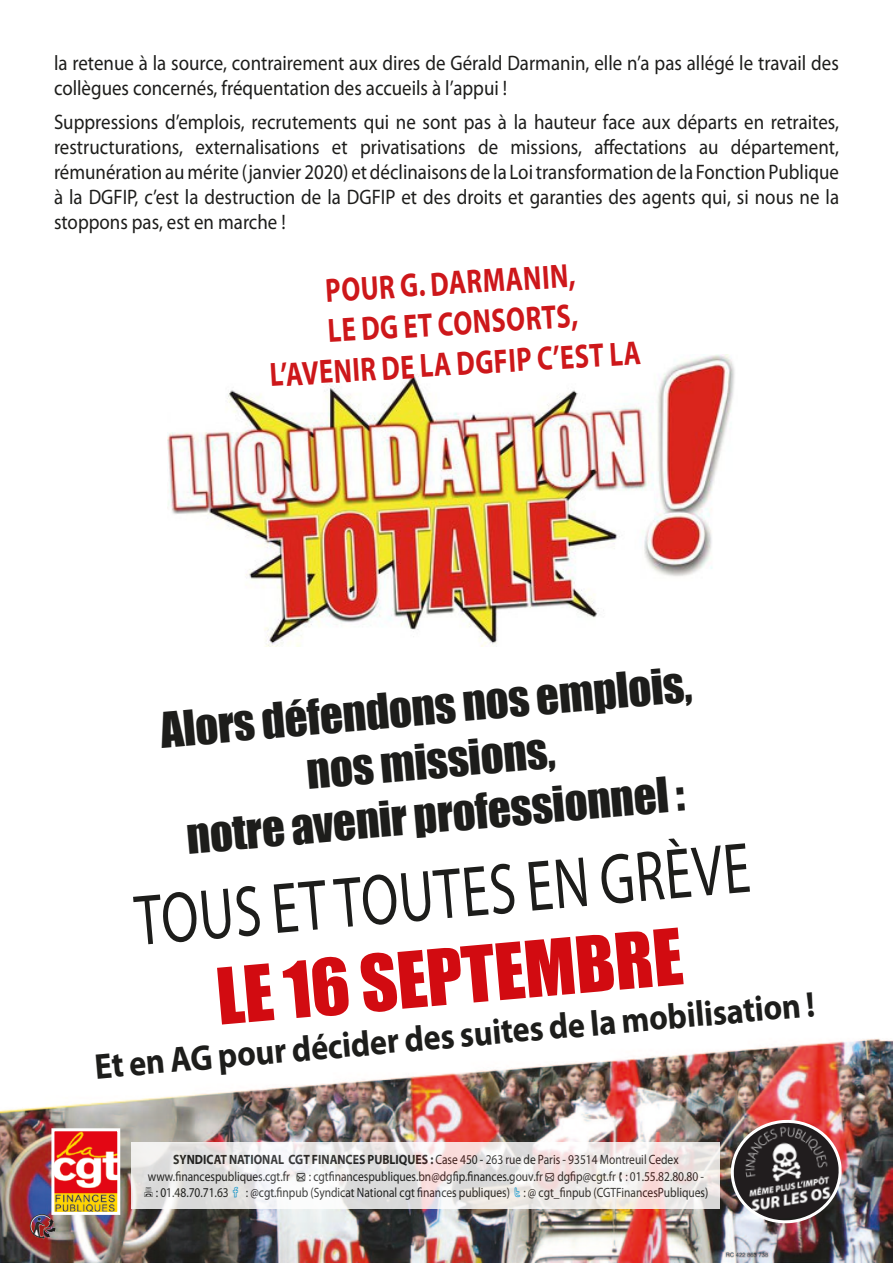
<style>
.page{position:relative;width:893px;height:1263px;background:#fff}
.page>*{position:absolute;margin:0;border:0;box-sizing:border-box;transform-origin:0 0}
.t1{font:72px/86.4px "Myriad Pro";color:#1d1d1b;text-align:center;scale:.75 1}
.t2{font:45px "Impact";color:#1d1d1b}
.t3{font:700 36px "Myriad Pro";color:#1d1d1b;scale:.9 1}
.puces_noire_copie_2{font:700 33.75px/40.5px "Myriad Pro";color:#cd171a;text-align:center;scale:.78 1}
.t4{font:21px/25.2px "Myriad Pro";color:#1d1d1b;scale:.9 1}
.t5{font:13.5px "Myriad Pro";color:#1d1d1b;scale:.85 1}
.s1{font-family:"Impact";color:#d20b11}
.s2{font-family:"Myriad Web Pro";font-weight:700}
</style>
<div class="page">
<img style="left:0;top:1038px;width:893px;height:225px">
<img style="left:30px;top:1214px;width:26px;height:25px">
<img style="left:55px;top:1132px;width:61px;height:79px">
<div style="left:51px;top:1128px;width:69px;height:87px;border:3px solid #fff"></div>
<img style="left:729px;top:1118px;width:114px;height:107px">
<svg style="left:131px;top:1142px;width:589px;height:67px"></svg>
<img style="left:168px;top:355px;width:567px;height:291px">
<svg style="left:620px;top:1172px;width:2px;height:9px"></svg>
<svg style="left:144px;top:1187px;width:9px;height:10px"></svg>
<svg style="left:233px;top:1186px;width:5px;height:11px"></svg>
<svg style="left:515px;top:1187px;width:5px;height:10px"></svg>
<p class="t4" style="left:54px;top:50px;width:874px">la retenue à la source, contrairement aux dires de Gérald Darmanin, elle n’a pas allégé le travail des collègues concernés, fréquentation des accueils à l’appui !</p>
<p class="t4" style="left:54px;top:109px;width:874px;text-align:justify">Suppressions d’emplois, recrutements qui ne sont pas à la hauteur face aux départs en retraites, restructurations, externalisations et privatisations de missions, affectations au département, rémunération au mérite (janvier 2020) et déclinaisons de la Loi transformation de la Fonction Publique à la DGFIP, c’est la destruction de la DGFIP et des droits et garanties des agents qui, si nous ne la stoppons pas, est en marche !</p>
<p class="puces_noire_copie_2" style="left:264px;top:271px;width:478px;rotate:-3deg">POUR G. DARMANIN,<br>LE DG ET CONSORTS,<br>L’AVENIR DE LA DGFIP C’EST LA</p>
<p class="t2" style="left:158px;top:695px;width:534px;rotate:-5deg">Alors défendons nos emplois,</p>
<p class="t2" style="left:304px;top:737px;width:250px;rotate:-5deg">nos missions,</p>
<p class="t2" style="left:184px;top:802px;width:501px;rotate:-5deg">notre avenir professionnel :</p>
<p class="t1" style="left:131px;top:877px;width:824px;rotate:-5deg">TOUS ET TOUTES EN GRÈVE<br><span class="s1">LE 16 SEPTEMBRE</span></p>
<p class="t3" style="left:93px;top:1043px;width:805px;rotate:-5deg">Et en AG pour décider des suites de la mobilisation !</p>
<p class="t5" style="left:173px;top:1151px;width:596px"><span class="s2">SYNDICAT NATIONAL CGT FINANCES PUBLIQUES :</span> Case 450 - 263 rue de Paris - 93514 Montreuil Cedex</p>
<p class="t5" style="left:148px;top:1168px;width:656px">www.financespubliques.cgt.fr ● : cgtfinancespubliques.bn@dgfip.finances.gouv.fr ● dgfip@cgt.fr : 01.55.82.80.80 -</p>
<p class="t5" style="left:156px;top:1184px;width:87px">: 01.48.70.71.63</p>
<p class="t5" style="left:246px;top:1184px;width:546px">: @cgt.finpub (Syndicat National cgt finances publiques) : @ cgt_finpub (CGTFinancesPubliques)</p>
</div>
